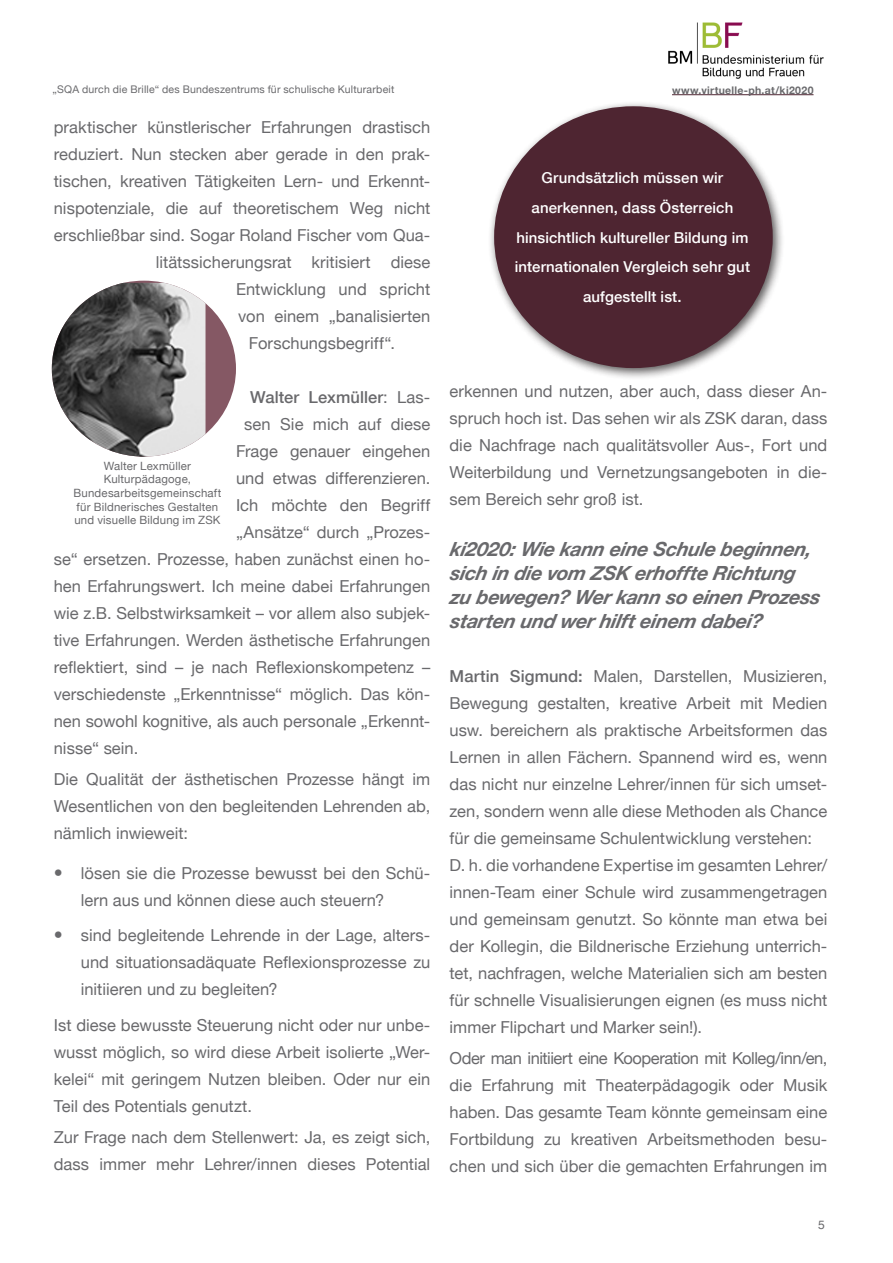
<style>
.page{position:relative;width:893px;height:1263px;background:#fff}
.page>*{position:absolute;margin:0;border:0;box-sizing:border-box;transform-origin:0 0}
.t1{font:italic 700 19.5px/24px "Helvetica Neue";letter-spacing:-.01em;color:#69696c}
.t2{font:16.5px/27px "Helvetica Neue";letter-spacing:.005em;color:#69696c;text-align:justify}
.t3{font:500 16.5px "Helvetica Neue";letter-spacing:.005em;color:#69696c}
.t4{font:500 15px/29.8px "Helvetica Neue";letter-spacing:.01em;color:#fff;text-align:center}
.t5{font:12px "Helvetica";color:#69696c}
.t6{font:11.4px/13.6px "Helvetica Neue";letter-spacing:.015em;color:#69696c;text-align:center}
.t7{font:10.5px "Helvetica Neue";letter-spacing:.02em;color:#69696c}
.t8{font:700 10.5px "Helvetica Neue";letter-spacing:.03em;color:#69696c}
.s1{font-weight:400}
.s2{font-size:18px}
.s3{font-weight:500}
</style>
<div class="page">
<img style="left:669px;top:22px;width:154px;height:57px">
<hr style="left:672px;top:94px;width:141px;height:1px;background:#4e2531">
<div style="left:488px;top:100px;width:297px;height:280px;background:#231f20;opacity:.75"></div>
<div style="left:494px;top:106px;width:279px;height:262px;background:#4e2531;border-radius:50%"></div>
<div style="left:52px;top:281px;width:184px;height:176px;background:#855864;border-radius:50%"></div>
<img style="left:52px;top:283px;width:154px;height:174px">
<p class="t7" style="left:52px;top:83px;width:343px">„SQA durch die Brille“ des Bundeszentrums für schulische Kulturarbeit</p>
<p class="t8" style="left:672px;top:83px;width:143px">www.virtuelle-ph.at/ki2020</p>
<p class="t2" style="left:54px;top:113px;width:378px">praktischer künstlerischer Erfahrungen drastisch</p>
<p class="t2" style="left:54px;top:140px;width:378px">reduziert. Nun stecken aber gerade in den prak-</p>
<p class="t2" style="left:54px;top:167px;width:378px">tischen, kreativen Tätigkeiten Lern- und Erkennt-</p>
<p class="t2" style="left:54px;top:194px;width:378px">nispotenziale, die auf theoretischem Weg nicht</p>
<p class="t2" style="left:54px;top:221px;width:378px">erschließbar sind. Sogar Roland Fischer vom Qua-</p>
<p class="t2" style="left:156px;top:248px;width:276px">litätssicherungsrat kritisiert diese</p>
<p class="t2" style="left:236px;top:275px;width:196px">Entwicklung und spricht</p>
<p class="t2" style="left:238px;top:302px;width:193px">von einem „banalisierten</p>
<p class="t2" style="left:249px;top:329px;width:148px">Forschungsbegriff“.</p>
<p class="t3" style="left:250px;top:387px;width:181px">Walter Lexmüller<span class="s1">: Las-</span></p>
<p class="t2" style="left:244px;top:410px;width:187px">sen Sie mich auf diese</p>
<p class="t2" style="left:236px;top:437px;width:196px">Frage genauer eingehen</p>
<p class="t2" style="left:236px;top:464px;width:196px">und etwas differenzieren.</p>
<p class="t2" style="left:236px;top:491px;width:196px">Ich möchte den Begriff</p>
<p class="t2" style="left:236px;top:518px;width:196px">„Ansätze“ durch „Prozes-</p>
<p class="t2" style="left:54px;top:545px;width:378px">se“ ersetzen. Prozesse, haben zunächst einen ho-</p>
<p class="t2" style="left:54px;top:572px;width:378px">hen Erfahrungswert. Ich meine dabei Erfahrungen</p>
<p class="t2" style="left:54px;top:599px;width:378px">wie z.B. Selbstwirksamkeit – vor allem also subjek-</p>
<p class="t2" style="left:54px;top:626px;width:378px">tive Erfahrungen. Werden ästhetische Erfahrungen</p>
<p class="t2" style="left:54px;top:653px;width:378px">reflektiert, sind – je nach Reflexionskompetenz –</p>
<p class="t2" style="left:54px;top:680px;width:378px">verschiedenste „Erkenntnisse“ möglich. Das kön-</p>
<p class="t2" style="left:54px;top:707px;width:378px">nen sowohl kognitive, als auch personale „Erkennt-</p>
<p class="t2" style="left:54px;top:734px;width:86px">nisse“ sein.</p>
<p class="t2" style="left:54px;top:766px;width:378px">Die Qualität der ästhetischen Prozesse hängt im Wesentlichen von den begleitenden Lehrenden ab, nämlich inwieweit:</p>
<p class="t2" style="left:81px;top:859px;width:351px;text-indent:-27px"><span class="s2">•</span> lösen sie die Prozesse bewusst bei den Schü&shy;lern aus und können diese auch steuern?</p>
<p class="t2" style="left:81px;top:922px;width:351px;text-indent:-27px"><span class="s2">•</span> sind begleitende Lehrende in der Lage, alters&shy;und situationsadäquate Reflexionsprozesse zu initiieren und zu begleiten?</p>
<p class="t2" style="left:54px;top:1011px;width:378px">Ist diese bewusste Steuerung nicht oder nur unbe&shy;wusst möglich, so wird diese Arbeit isolierte „Wer&shy;kelei“ mit geringem Nutzen bleiben. Oder nur ein Teil des Potentials genutzt.</p>
<p class="t2" style="left:54px;top:1124px;width:378px">Zur Frage nach dem Stellenwert: Ja, es zeigt sich, dass immer mehr Lehrer/innen dieses Potential</p>
<p class="t4" style="left:515px;top:162px;width:237px">Grundsätzlich müssen wir anerkennen, dass Österreich hinsichtlich kultureller Bildung im internationalen Vergleich sehr gut aufgestellt ist.</p>
<p class="t2" style="left:450px;top:377px;width:379px">erkennen und nutzen, aber auch, dass dieser An&shy;spruch hoch ist. Das sehen wir als ZSK daran, dass die Nachfrage nach qualitätsvoller Aus-, Fort und Weiterbildung und Vernetzungsangeboten in die&shy;sem Bereich sehr groß ist.</p>
<p class="t1" style="left:450px;top:536px;width:376px">ki2020:Wie kann eine Schule beginnen, sich in die vom ZSK erhoffte Richtung zu bewegen? Werkann so einen Prozess starten und werhilfteinem dabei?</p>
<p class="t6" style="left:74px;top:458px;width:149px">Walter Lexmüller<br>Kulturpädagoge,<br>Bundesarbeitsgemeinschaft für Bildnerisches Gestalten und visuelle Bildung im ZSK</p>
<p class="t2" style="left:450px;top:662px;width:379px"><span class="s3">Martin Sigmund:</span> Malen, Darstellen, Musizieren, Bewegung gestalten, kreative Arbeit mit Medien usw. bereichern als praktische Arbeitsformen das Lernen in allen Fächern. Spannend wird es, wenn das nicht nur einzelne Lehrer/innen für sich umset&shy;zen, sondern wenn alle diese Methoden als Chance für die gemeinsame Schulentwicklung verstehen:</p>
<p class="t2" style="left:450px;top:851px;width:379px">D. h. die vorhandene Expertise im gesamten Lehrer/ innen-Team einer Schule wird zusammengetragen und gemeinsam genutzt. So könnte man etwa bei der Kollegin, die Bildnerische Erziehung unterrich&shy;tet, nachfragen, welche Materialien sich am besten für schnelle Visualisierungen eignen (es muss nicht immer Flipchart und Marker sein!).</p>
<p class="t2" style="left:450px;top:1044px;width:379px">Oder man initiiert eine Kooperation mit Kolleg/inn/en, die Erfahrung mit Theaterpädagogik oder Musik haben. Das gesamte Team könnte gemeinsam eine Fortbildung zu kreativen Arbeitsmethoden besu&shy;chen und sich über die gemachten Erfahrungen im</p>
<p class="t5" style="left:818px;top:1216px;width:8px">5</p>
</div>
